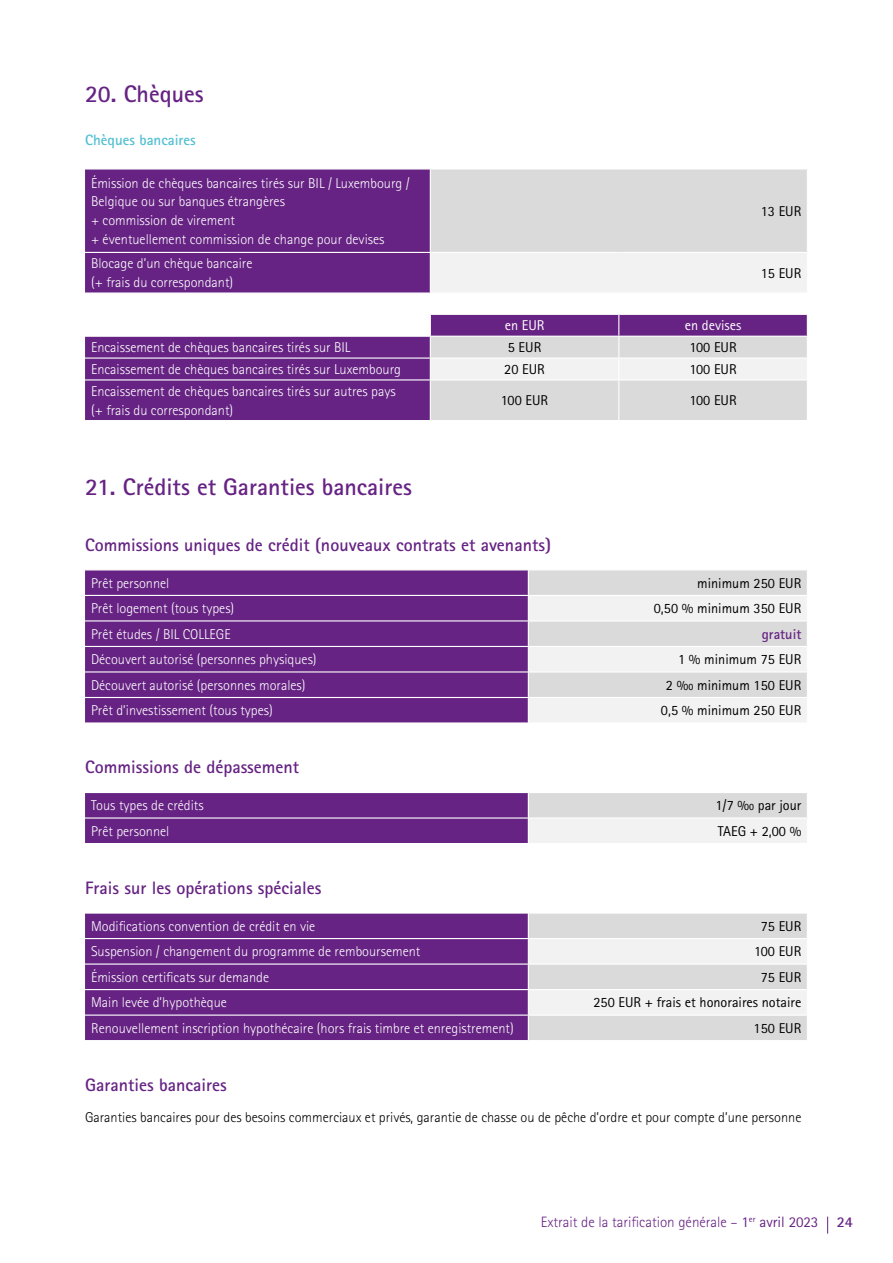
<style>
.page{position:relative;width:893px;height:1263px;background:#fff}
.page>*{position:absolute;margin:0;border:0;box-sizing:border-box;transform-origin:0 0}
.t1{font:700 24px "Rotis Sans Serif Std";color:#662383}
.t2{font:700 18px "Rotis Sans Serif Std";color:#662383}
.t3{font:300 15px "Rotis Sans Serif Std";color:#662383}
.t4{font:700 15px "Rotis Sans Serif Std";color:#54c0d3}
.t5{font:300 14.25px/18.8px "Rotis Sans Serif Std";color:#fff}
.t6{font:14.25px "Rotis Sans Serif Std";color:#000}
.t7{font:300 14.25px "Rotis Sans Serif Std";color:#000}
.t8{font:14.25px "Rotis Sans Serif Std";color:#fff}
.t9{font:700 14.25px "Rotis Sans Serif Std";color:#662383}
.s1{font-weight:400}
.s2{font-weight:700}
</style>
<div class="page">
<svg style="left:827px;top:1216px;width:1px;height:17px"></svg>
<svg style="left:85px;top:170px;width:345px;height:250px;fill:#662383"></svg>
<div style="left:430px;top:169px;width:377px;height:83px;background:#dadada"></div>
<div style="left:431px;top:253px;width:376px;height:39px;background:#f2f2f2"></div>
<hr style="left:430px;top:168px;width:189px;height:2px;background:#fff">
<hr style="left:430px;top:170px;width:1px;height:82px;background:#fff">
<hr style="left:619px;top:168px;width:189px;height:2px;background:#fff">
<hr style="left:85px;top:252px;width:345px;height:1px;background:#fff">
<hr style="left:85px;top:292px;width:345px;height:2px;background:#fff">
<hr style="left:85px;top:314px;width:345px;height:1px;background:#fff">
<hr style="left:85px;top:336px;width:345px;height:1px;background:#fff">
<hr style="left:85px;top:357px;width:345px;height:2px;background:#fff">
<svg style="left:430px;top:314px;width:378px;height:106px"></svg>
<hr style="left:85px;top:379px;width:345px;height:1px;background:#fff">
<hr style="left:430px;top:379px;width:189px;height:1px;background:#fff">
<hr style="left:430px;top:380px;width:1px;height:40px;background:#fff">
<hr style="left:619px;top:379px;width:189px;height:1px;background:#fff">
<hr style="left:618px;top:380px;width:1px;height:40px;background:#fff">
<hr style="left:807px;top:380px;width:1px;height:40px;background:#fff">
<div style="left:85px;top:570px;width:443px;height:152px;background:#662383"></div>
<hr style="left:85px;top:595px;width:443px;height:1px;background:#fff">
<hr style="left:85px;top:620px;width:443px;height:1px;background:#fff">
<hr style="left:85px;top:646px;width:443px;height:1px;background:#fff">
<hr style="left:85px;top:671px;width:443px;height:1px;background:#fff">
<hr style="left:85px;top:697px;width:443px;height:1px;background:#fff">
<svg style="left:528px;top:570px;width:279px;height:152px"></svg>
<div style="left:528px;top:792px;width:279px;height:26px;background:#dadada"></div>
<div style="left:528px;top:818px;width:279px;height:25px;background:#f2f2f2"></div>
<hr style="left:528px;top:792px;width:280px;height:1px;background:#fff">
<hr style="left:528px;top:817px;width:280px;height:1px;background:#fff">
<div style="left:85px;top:793px;width:444px;height:50px;background:#662383"></div>
<div style="left:85px;top:913px;width:443px;height:127px;background:#662383"></div>
<hr style="left:85px;top:938px;width:443px;height:1px;background:#fff">
<hr style="left:85px;top:963px;width:443px;height:2px;background:#fff">
<hr style="left:85px;top:989px;width:443px;height:1px;background:#fff">
<hr style="left:85px;top:1014px;width:443px;height:2px;background:#fff">
<svg style="left:528px;top:913px;width:279px;height:127px"></svg>
<h1 class="t1" style="left:85px;top:79px;width:120px">20. Chèques</h1>
<p class="t4" style="left:85px;top:131px;width:112px">Chèques bancaires</p>
<p class="t5" style="left:91px;top:174px;width:320px">Émission de chèques bancaires tirés sur BIL / Luxembourg / Belgique ou sur banques étrangères<br>+ commission de virement<br>+ éventuellement commission de change pour devises</p>
<p class="t6" style="left:761px;top:202px;width:42px">13 EUR</p>
<p class="t5" style="left:91px;top:254px;width:163px">Blocage d’un chèque bancaire (+ frais du correspondant)</p>
<p class="t6" style="left:761px;top:264px;width:42px">15 EUR</p>
<p class="t8" style="left:505px;top:317px;width:41px">en EUR</p>
<p class="t8" style="left:685px;top:317px;width:58px">en devises</p>
<p class="t5" style="left:91px;top:338px;width:261px">Encaissement de chèques bancaires tirés sur BIL</p>
<p class="t6" style="left:508px;top:339px;width:35px">5 EUR</p>
<p class="t6" style="left:689px;top:339px;width:49px">100 EUR</p>
<p class="t5" style="left:91px;top:360px;width:312px">Encaissement de chèques bancaires tirés sur Luxembourg</p>
<p class="t6" style="left:504px;top:361px;width:42px">20 EUR</p>
<p class="t6" style="left:689px;top:361px;width:49px">100 EUR</p>
<p class="t5" style="left:91px;top:382px;width:306px">Encaissement de chèques bancaires tirés sur autres pays (+ frais du correspondant)</p>
<p class="t6" style="left:501px;top:392px;width:49px">100 EUR</p>
<p class="t6" style="left:689px;top:392px;width:49px">100 EUR</p>
<h1 class="t1" style="left:85px;top:472px;width:329px">21. Crédits et Garanties bancaires</h1>
<p class="t2" style="left:85px;top:533px;width:467px">Commissions uniques de crédit (nouveaux contrats et avenants)</p>
<p class="t5" style="left:91px;top:574px;width:80px">Prêt personnel</p>
<p class="t6" style="left:697px;top:574px;width:106px">minimum 250 EUR</p>
<p class="t5" style="left:91px;top:599px;width:145px">Prêt logement (tous types)</p>
<p class="t6" style="left:654px;top:600px;width:149px">0,50 % minimum 350 EUR</p>
<p class="t5" style="left:91px;top:625px;width:141px">Prêt études / BIL COLLEGE</p>
<p class="t9" style="left:762px;top:625px;width:41px">gratuit</p>
<p class="t5" style="left:91px;top:650px;width:227px">Découvert autorisé (personnes physiques)</p>
<p class="t6" style="left:678px;top:651px;width:125px">1 % minimum 75 EUR</p>
<p class="t5" style="left:91px;top:676px;width:216px">Découvert autorisé (personnes morales)</p>
<p class="t6" style="left:666px;top:676px;width:137px">2 ‰ minimum 150 EUR</p>
<p class="t5" style="left:91px;top:701px;width:183px">Prêt d’investissement (tous types)</p>
<p class="t6" style="left:661px;top:702px;width:142px">0,5 % minimum 250 EUR</p>
<p class="t2" style="left:85px;top:756px;width:216px">Commissions de dépassement</p>
<p class="t5" style="left:91px;top:796px;width:114px">Tous types de crédits</p>
<p class="t6" style="left:715px;top:797px;width:88px">1/7 ‰ par jour</p>
<p class="t5" style="left:91px;top:822px;width:80px">Prêt personnel</p>
<p class="t6" style="left:718px;top:822px;width:85px">TAEG + 2,00 %</p>
<p class="t2" style="left:85px;top:876px;width:238px">Frais sur les opérations spéciales</p>
<p class="t5" style="left:91px;top:917px;width:226px">Modifications convention de crédit en vie</p>
<p class="t6" style="left:761px;top:917px;width:42px">75 EUR</p>
<p class="t5" style="left:91px;top:942px;width:331px">Suspension / changement du programme de remboursement</p>
<p class="t6" style="left:754px;top:943px;width:49px">100 EUR</p>
<p class="t5" style="left:91px;top:968px;width:180px">Émission certificats sur demande</p>
<p class="t6" style="left:761px;top:968px;width:42px">75 EUR</p>
<p class="t5" style="left:91px;top:993px;width:137px">Main levée d’hypothèque</p>
<p class="t6" style="left:593px;top:994px;width:209px">250 EUR + frais et honoraires notaire</p>
<p class="t5" style="left:91px;top:1019px;width:424px">Renouvellement inscription hypothécaire (hors frais timbre et enregistrement)</p>
<p class="t6" style="left:754px;top:1019px;width:49px">150 EUR</p>
<p class="t2" style="left:85px;top:1073px;width:143px">Garanties bancaires</p>
<p class="t7" style="left:85px;top:1109px;width:718px">Garanties bancaires pour des besoins commerciaux et privés, garantie de chasse ou de pêche d’ordre et pour compte d’une personne</p>
<p class="t3" style="left:541px;top:1213px;width:314px">Extrait de la tarification générale – <span class="s1">1</span><sup>er</sup> <span class="s1">avril 2023</span> <span class="s2">24</span></p>
</div>
